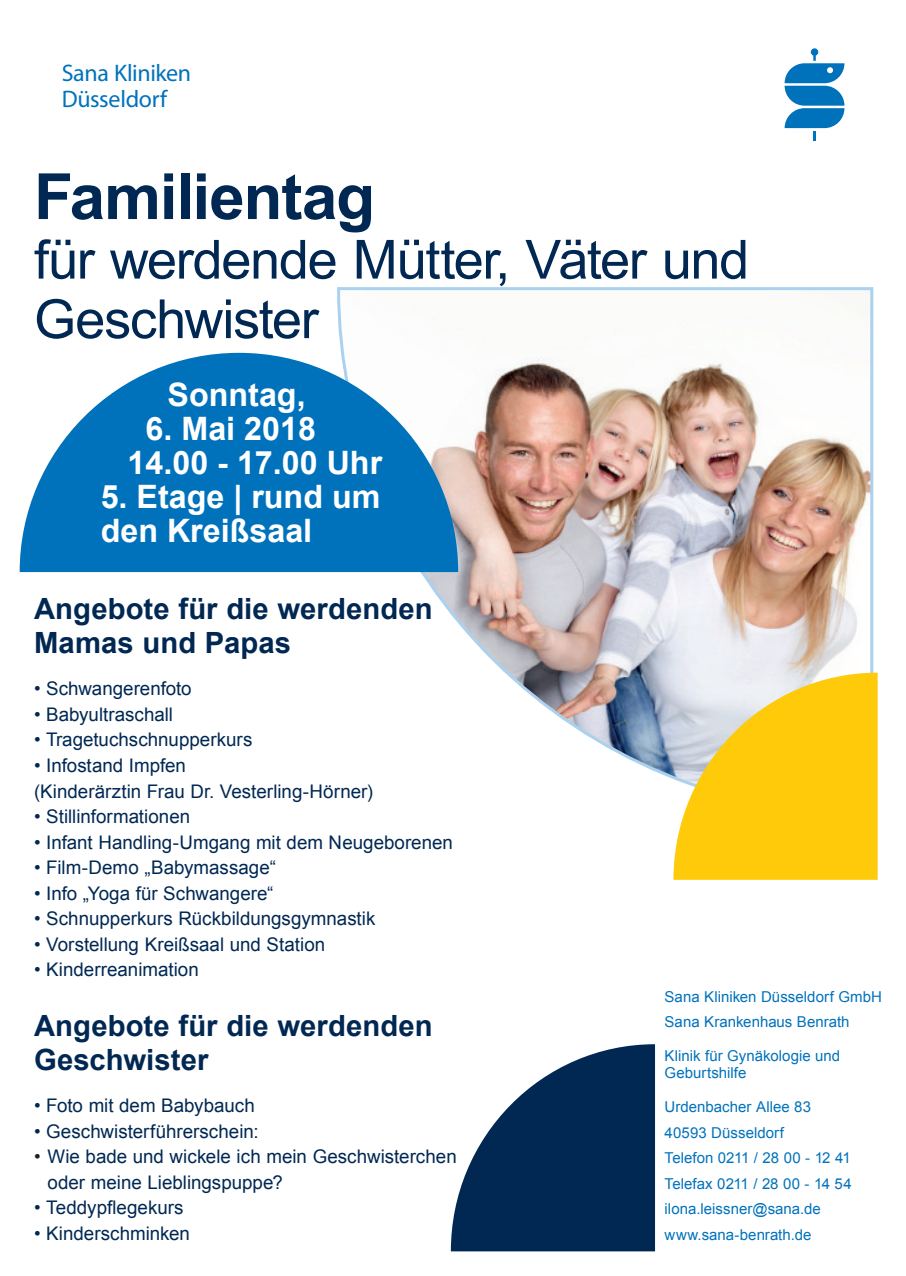
<style>
.page{position:relative;width:906px;height:1276px;background:#fff}
.page>*{position:absolute;margin:0;border:0;box-sizing:border-box;transform-origin:0 0}
.t1{font:700 63.75px "Arial";letter-spacing:-.02em;color:#002853}
.t2{font:54px/59.5px "Arial";letter-spacing:-.025em;color:#002853}
.t3{font:700 32.25px/34px "Arial";color:#fff}
.t4{font:700 29.25px/34px "Arial";letter-spacing:.005em;color:#002853}
.t5{font:24px/25.5px "Myriad Pro";letter-spacing:-.015em;color:#0072bc}
.t6{font:18.75px/25.5px "Arial";color:#002853}
.t7{font:15px/25.5px "Arial";color:#0072bc}
.s1{color:#231f20}
</style>
<div class="page">
<img style="left:335px;top:287px;width:539px;height:492px">
<svg style="left:673px;top:672px;width:204px;height:208px;background:#f7cf3c"></svg>
<svg style="left:20px;top:353px;width:438px;height:219px;fill:#0072bc"></svg>
<svg style="left:451px;top:1044px;width:204px;height:207px"></svg>
<svg style="left:784px;top:48px;width:60px;height:93px"></svg>
<p class="t5" style="left:62px;top:60px;width:131px">Sana Kliniken<br>Düsseldorf</p>
<h1 class="t1" style="left:34px;top:154px;width:342px">Familientag</h1>
<h2 class="t2" style="left:34px;top:230px;width:717px">für werdende Mütter, Väter und<br>Geschwister</h2>
<h3 class="t3" style="left:168px;top:379px;width:139px">Sonntag,</h3>
<h3 class="t3" style="left:128px;top:413px;width:256px;text-indent:18px">6. Mai 2018<br>14.00 - 17.00 Uhr</h3>
<h3 class="t3" style="left:101px;top:481px;width:281px">5. Etage | rund um den Kreißsaal</h3>
<h3 class="t4" style="left:34px;top:592px;width:400px">Angebote für die werdenden<br>Mamas und Papas</h3>
<p class="t6" style="left:34px;top:676px;width:159px">• Schwangerenfoto</p>
<p class="t6" style="left:34px;top:702px;width:141px">• Babyultraschall</p>
<p class="t6" style="left:34px;top:727px;width:220px">• Tragetuchschnupperkurs</p>
<p class="t6" style="left:34px;top:753px;width:341px">• Infostand Impfen<br>(Kinderärztin Frau Dr. Vesterling-Hörner)</p>
<p class="t6" style="left:34px;top:804px;width:158px">• Stillinformationen</p>
<p class="t6" style="left:34px;top:829px;width:420px">• Infant Handling-Umgang mit dem Neugeborenen</p>
<p class="t6" style="left:34px;top:855px;width:243px">• Film-Demo „Babymassage“</p>
<p class="t6" style="left:34px;top:880px;width:241px">• Info „Yoga für Schwangere“</p>
<p class="t6" style="left:34px;top:906px;width:343px">• Schnupperkurs Rückbildungsgymnastik</p>
<p class="t6" style="left:34px;top:931px;width:293px">• Vorstellung Kreißsaal und Station</p>
<p class="t6" style="left:34px;top:957px;width:166px">• Kinderreanimation</p>
<h3 class="t4" style="left:34px;top:1009px;width:400px">Angebote für die werdenden<br>Geschwister</h3>
<p class="t6" style="left:34px;top:1093px;width:222px">• Foto mit dem Babybauch</p>
<p class="t6" style="left:34px;top:1118px;width:226px">• Geschwisterführerschein:</p>
<p class="t6" style="left:48px;top:1144px;width:411px;text-indent:-13px"><span class="s1">•</span> Wie bade und wickele ich mein Geschwisterchen oder meine Lieblingspuppe?</p>
<p class="t6" style="left:34px;top:1195px;width:151px">• Teddypflegekurs</p>
<p class="t6" style="left:34px;top:1220px;width:157px">• Kinderschminken</p>
<p class="t7" style="left:664px;top:984px;width:219px">Sana Kliniken Düsseldorf GmbH<br>Sana Krankenhaus Benrath</p>
<p class="t7" style="left:664px;top:1047px;width:177px;line-height:17px">Klinik für Gynäkologie und<br>Geburtshilfe</p>
<p class="t7" style="left:664px;top:1094px;width:189px">Urdenbacher Allee 83<br>40593 Düsseldorf<br>Telefon 0211 / 28 00 - 12 41<br>Telefax 0211 / 28 00 - 14 54 ilona.leissner@sana.de www.sana-benrath.de</p>
</div>
